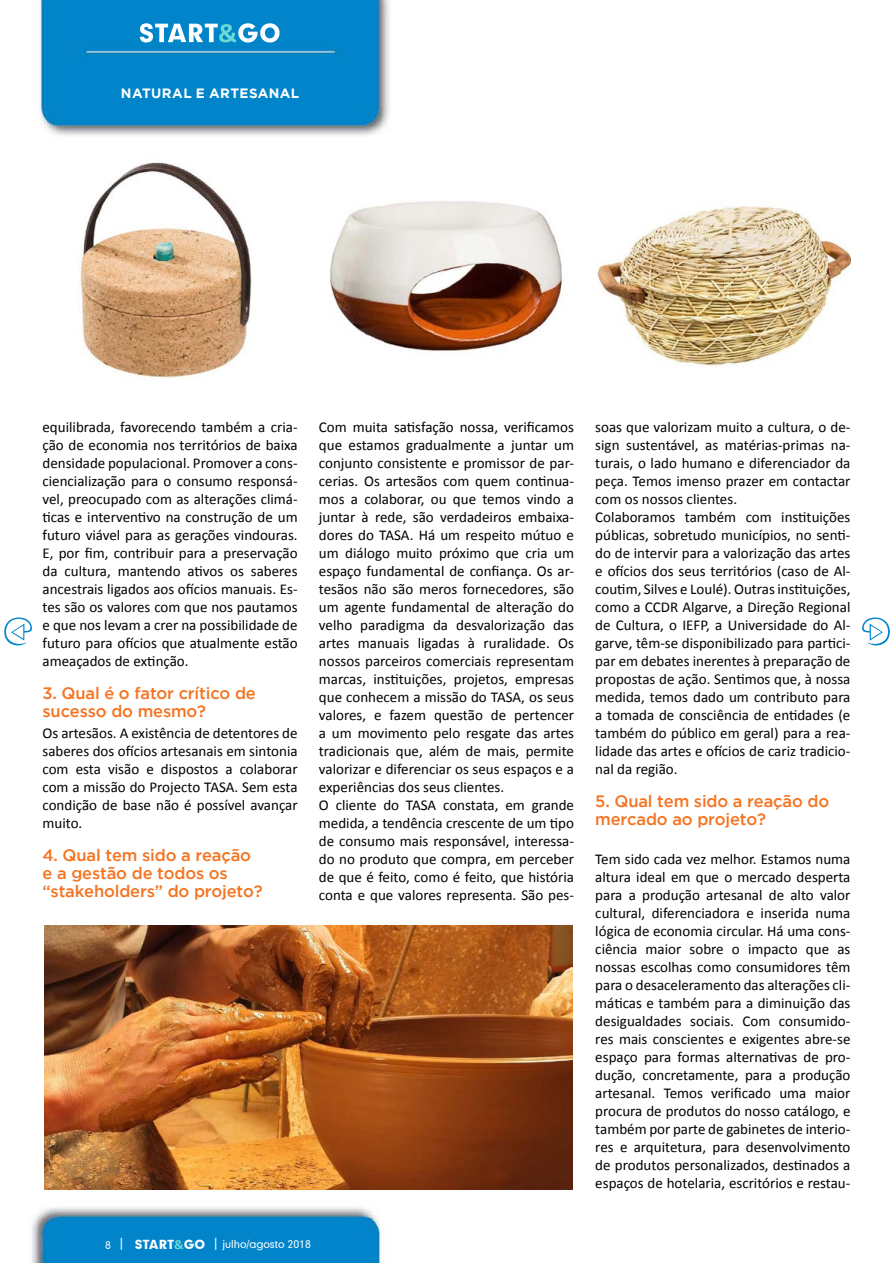
<style>
.page{position:relative;width:893px;height:1263px;background:#fff}
.page>*{position:absolute;margin:0;border:0;box-sizing:border-box;transform-origin:0 0}
.t1{font:500 16.5px/18px "Gotham";letter-spacing:-.01em;color:#f47421}
.t2{font:15px/18px "Calibri";color:#000;text-align:justify}
.t3{font:700 13.5px "Gotham";letter-spacing:.025em;color:#fff}
.t4{font:10.5px "Geometric 706 BT Medium B";color:#fff}
.s1{font-style:inherit}
.s2{font-size:12px}
.s3{font-family:"Geometric 706 BT Black B";font-size:12px}
.s4{font-family:"Calibri";font-weight:700;font-size:13.5px;color:#68d9d5}
</style>
<div class="page">
<img style="left:32px;top:0;width:358px;height:1263px">
<svg style="left:862px;top:617px;width:28px;height:28px"></svg>
<svg style="left:4px;top:617px;width:28px;height:28px"></svg>
<svg style="left:140px;top:23px;width:140px;height:20px"></svg>
<img style="left:43px;top:153px;width:255px;height:226px">
<img style="left:596px;top:206px;width:254px;height:161px">
<img style="left:319px;top:153px;width:244px;height:226px">
<img style="left:44px;top:926px;width:528px;height:264px">
<p class="t3" style="left:121px;top:85px;width:180px">NATURAL E ARTESANAL</p>
<p class="t2" style="left:43px;top:418px;width:257px">equilibrada, favorecendo também a cria&shy;ção de economia nos territórios de baixa densidade populacional. Promover a cons&shy;ciencialização para o consumo responsá&shy;vel, preocupado com as alterações climá&shy;ticas e interventivo na construção de um futuro viável para as gerações vindouras.<br>E, por fim, contribuir para a preservação da cultura, mantendo ativos os saberes ancestrais ligados aos ofícios manuais. Es&shy;tes são os valores com que nos pautamos e que nos levam a crer na possibilidade de futuro para ofícios que atualmente estão ameaçados de extinção.</p>
<p class="t1" style="left:43px;top:684px;width:215px">3. Qual é o fator crítico de sucesso do mesmo?</p>
<p class="t2" style="left:43px;top:724px;width:257px">Os artesãos. A existência de detentores de saberes dos ofícios artesanais em sintonia com esta visão e dispostos a colaborar com a missão do Projecto TASA. Sem esta condição de base não é possível avançar muito.</p>
<p class="t1" style="left:43px;top:846px;width:222px">4. Qual tem sido a reação e a gestão de todos os “stakeholders” do projeto?</p>
<p class="t2" style="left:319px;top:418px;width:257px;text-align:left">Com muita satisfação nossa, verificamos que estamos gradualmente a juntar um conjunto consistente e promissor de par&shy;cerias. Os artesãos com quem continua&shy;mos a colaborar, ou que temos vindo a juntar à rede, são verdadeiros embaixa&shy;dores do TASA. Há um respeito mútuo e um diálogo muito próximo que cria um espaço fundamental de confiança. Os ar&shy;tesãos não são meros fornecedores, são um agente fundamental de alteração do velho paradigma da desvalorização das artes manuais ligadas à ruralidade. Os nossos parceiros comerciais representam marcas, instituições, projetos, empresas que conhecem a missão do TASA, os seus valores, e fazem questão de pertencer a um movimento pelo resgate das artes tradicionais que, além de mais, permite valorizar e diferenciar os seus espaços e a experiências dos seus clientes.<br>O cliente do TASA constata, em grande medida, a tendência crescente de um tipo de consumo mais responsável, interessa&shy;do no produto que compra, em perceber de que é feito, como é feito, que história conta e que valores representa. São pes-</p>
<p class="t2" style="left:595px;top:418px;width:257px;text-align:left">soas que valorizam muito a cultura, o de&shy;sign sustentável, as matérias-primas na&shy;turais, o lado humano e diferenciador da peça. Temos imenso prazer em contactar com os nossos clientes.<br>Colaboramos também com instituições públicas, sobretudo municípios, no senti&shy;do de intervir para a valorização das artes e ofícios dos seus territórios (caso de Al&shy;coutim, Silves e Loulé). Outras instituições, como a CCDR Algarve, a Direção Regional de Cultura, o IEFP, a Universidade do Al&shy;garve, têm-se disponibilizado para partici&shy;par em debates inerentes à preparação de propostas de ação. Sentimos que, à nossa medida, temos dado um contributo para a tomada de consciência de entidades (e também do público em geral) para a rea&shy;lidade das artes e ofícios de cariz tradicio&shy;nal da região.</p>
<p class="t1" style="left:595px;top:792px;width:235px">5. Qual tem sido a reação do mercado ao projeto?</p>
<p class="t2" style="left:595px;top:850px;width:257px">Tem sido cada vez melhor. Estamos numa altura ideal em que o mercado desperta para a produção artesanal de alto valor cultural, diferenciadora e inserida numa lógica de economia circular. Há uma cons&shy;ciência maior sobre o impacto que as nossas escolhas como consumidores têm para o desaceleramento das alterações cli&shy;máticas e também para a diminuição das desigualdades sociais. Com consumido&shy;res mais conscientes e exigentes abre-se espaço para formas alternativas de pro&shy;dução, concretamente, para a produção artesanal. Temos verificado uma maior procura de produtos do nosso catálogo, e também por parte de gabinetes de interio&shy;res e arquitetura, para desenvolvimento de produtos personalizados, destinados a espaços de hotelaria, escritórios e restau-</p>
<p class="t4" style="left:105px;top:1237px;width:207px"><span class="s1">8</span> <span class="s2">|</span> <span class="s3">START</span><span class="s4">&amp;</span><span class="s3">GO</span> <span class="s2">|</span> julho/agosto 2018</p>
</div>
